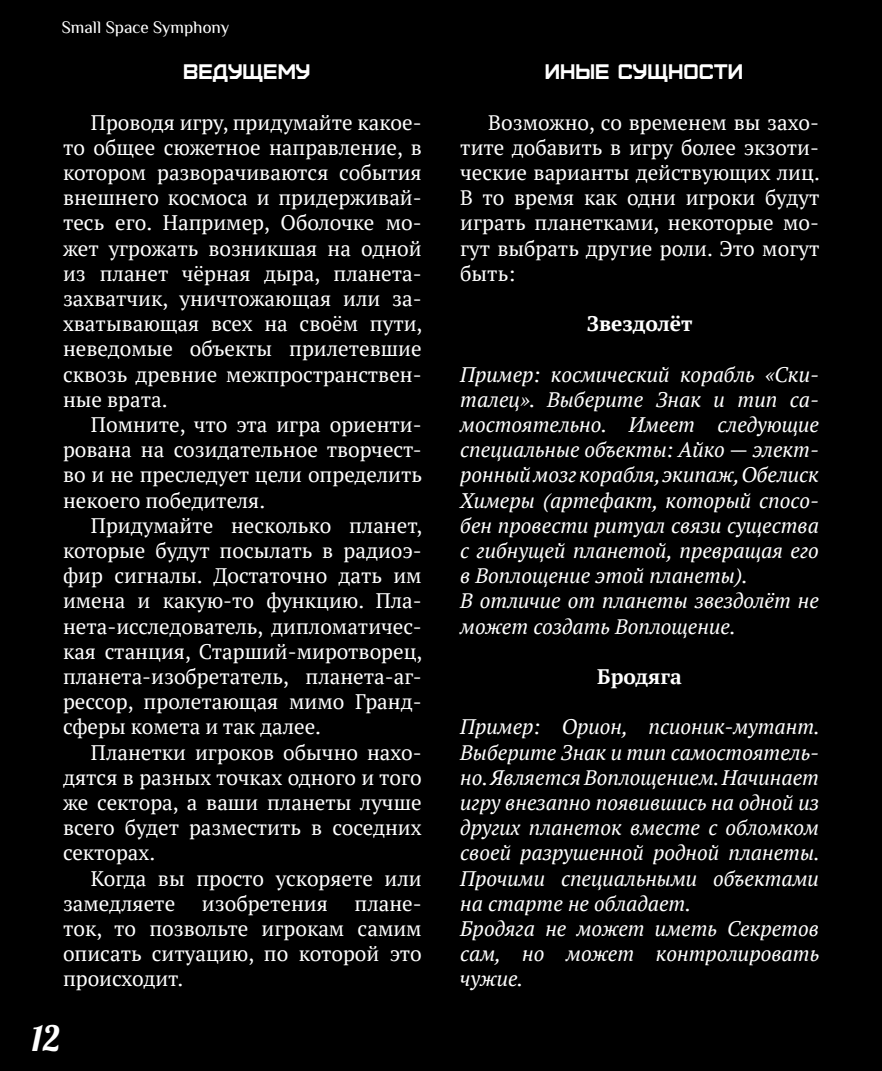
<style>
.page{position:relative;width:882px;height:1071px;background:#000}
.page>*{position:absolute;margin:0;border:0;box-sizing:border-box;transform-origin:0 0}
.t1{font:35px "Lobster";color:#fff}
.t2{font:21px/25.2px "PT Serif";color:#fff;text-align:justify}
.t3{font:italic 21px/25.2px "PT Serif";color:#fff}
.t4{font:21px "Furore";color:#fff}
.t5{font:700 21px "PT Serif";color:#fff}
.t6{font:17.5px "Philosopher";color:#fff}
.s1{font-style:normal}
</style>
<div class="page">
<p class="t6" style="left:62px;top:17px;width:169px">Small Space Symphony</p>
<p class="t4" style="left:183px;top:59px;width:129px">ВЕДУЩЕМУ</p>
<p class="t2" style="left:63px;top:109px;width:361px;text-indent:28px">Проводя игру, придумайте какое&shy;то общее сюжетное направление, в котором разворачиваются события внешнего космоса и придерживай&shy;тесь его. Например, Оболочке мо&shy;жет угрожать возникшая на одной из планет чёрная дыра, планета&shy;захватчик, уничтожающая или за&shy;хватывающая всех на своём пути, неведомые объекты прилетевшие сквозь древние межпространствен&shy;ные врата.</p>
<p class="t2" style="left:63px;top:412px;width:361px;text-indent:28px">Помните, что эта игра ориенти&shy;рована на созидательное творчест&shy;во и не преследует цели определить некоего победителя.</p>
<p class="t2" style="left:63px;top:513px;width:361px;text-indent:28px">Придумайте несколько планет, которые будут посылать в радиоэ&shy;фир сигналы. Достаточно дать им имена и какую-то функцию. Пла&shy;нета-исследователь, дипломатичес&shy;кая станция, Старший-миротворец, планета-изобретатель, планета-аг&shy;рессор, пролетающая мимо Гранд&shy;сферы комета и так далее.</p>
<p class="t2" style="left:63px;top:739px;width:360px;text-indent:28px">Планетки игроков обычно нахо&shy;дятся в разных точках одного и того же сектора, а ваши планеты лучше всего будет разместить в соседних секторах.</p>
<p class="t2" style="left:63px;top:865px;width:360px;text-indent:28px">Когда вы просто ускоряете или замедляете</p>
<p class="t2" style="left:202px;top:891px;width:128px">изобретения</p>
<p class="t2" style="left:63px;top:891px;width:360px;text-indent:292px">плане&shy;ток, то позвольте игрокам самим описать ситуацию, по которой это происходит.</p>
<h1 class="t1" style="left:32px;top:1016px;width:30px">12</h1>
<p class="t4" style="left:545px;top:59px;width:200px">Иные сущности</p>
<p class="t2" style="left:460px;top:109px;width:361px;text-indent:28px">Возможно, со временем вы захо&shy;тите добавить в игру более экзоти&shy;ческие варианты действующих лиц.<br>В то время как одни игроки будут играть планетками, некоторые мо&shy;гут выбрать другие роли. Это могут быть:</p>
<p class="t5" style="left:587px;top:310px;width:107px">Звездолёт</p>
<p class="t3" style="left:460px;top:361px;width:360px">Пример: космический корабль «Ски&shy;талец». Выберите Знак и тип са&shy;мостоятельно. Имеет следующие специальные объекты: Айко <span class="s1">—</span> элект&shy;ронный мозг корабля, экипаж, Обелиск Химеры (артефакт, который спосо&shy;бен провести ритуал связи существа с гибнущей планетой, превращая его в Воплощение этой планеты).<br>В отличие от планеты звездолёт не может создать Воплощение.</p>
<p class="t5" style="left:597px;top:663px;width:86px">Бродяга</p>
<p class="t3" style="left:460px;top:714px;width:361px">Пример: Орион, псионик-мутант.<br>Выберите Знак и тип самостоятель&shy;но. Является Воплощением. Начинает игру внезапно появившись на одной из других планеток вместе с обломком своей разрушенной родной планеты.<br>Прочими специальными объектами на старте не обладает.<br>Бродяга не может иметь Секретов сам, но может контролировать чужие.</p>
</div>
